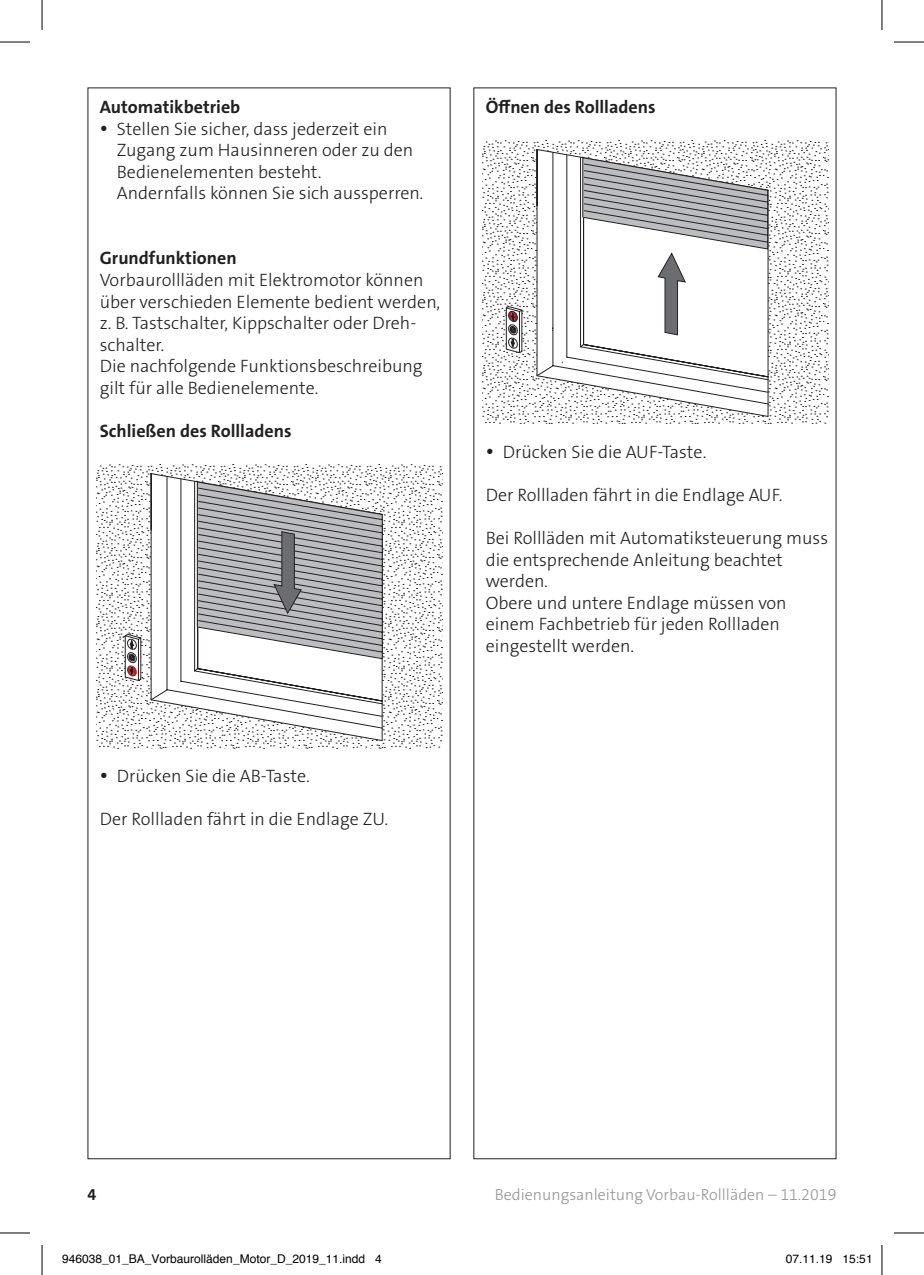
<style>
.page{position:relative;width:924px;height:1275px;background:#fff}
.page>*{position:absolute;margin:0;border:0;box-sizing:border-box;transform-origin:0 0}
.t1{font:300 18px/21.6px "The Sans Os F";color:#231f20}
.t2{font:700 18px "The Sans Os F";color:#231f20}
.t3{font:300 16px "The Sans Os F";color:#939598}
.t4{font:700 16px "The Sans Os F";color:#231f20}
.t5{font:12px "Helvetica";color:#000}
</style>
<div class="page">
<svg style="left:96px;top:464px;width:346px;height:284px"></svg>
<svg style="left:151px;top:473px;width:231px;height:268px"></svg>
<svg style="left:166px;top:476px;width:216px;height:252px"></svg>
<svg style="left:180px;top:478px;width:202px;height:239px"></svg>
<svg style="left:194px;top:481px;width:188px;height:223px"></svg>
<svg style="left:125px;top:634px;width:16px;height:47px"></svg>
<svg style="left:482px;top:140px;width:346px;height:284px"></svg>
<svg style="left:536px;top:149px;width:232px;height:268px"></svg>
<svg style="left:552px;top:152px;width:216px;height:252px"></svg>
<svg style="left:566px;top:154px;width:202px;height:239px"></svg>
<svg style="left:580px;top:157px;width:188px;height:223px"></svg>
<svg style="left:505px;top:306px;width:17px;height:47px"></svg>
<hr style="left:0;top:42px;width:30px;height:1px;background:#000">
<hr style="left:893px;top:42px;width:30px;height:1px;background:#000">
<hr style="left:0;top:1232px;width:30px;height:1px;background:#000">
<hr style="left:893px;top:1232px;width:30px;height:1px;background:#000">
<hr style="left:42px;top:0;width:1px;height:30px;background:#000">
<hr style="left:42px;top:1245px;width:1px;height:30px;background:#000">
<hr style="left:881px;top:0;width:1px;height:30px;background:#000">
<hr style="left:881px;top:1245px;width:1px;height:30px;background:#000">
<p class="t2" style="left:100px;top:95px;width:142px">Automatikbetrieb</p>
<p class="t1" style="left:117px;top:118px;width:308px">Stellen Sie sicher, dass jederzeit ein Zugang zum Hausinneren oder zu den Bedienelementen besteht.<br>Andernfalls können Sie sich aussperren.</p>
<p class="t2" style="left:100px;top:247px;width:138px">Grundfunktionen</p>
<p class="t1" style="left:100px;top:269px;width:342px">Vorbaurollläden mit Elektromotor können über verschieden Elemente bedient werden, z. B. Tastschalter, Kippschalter oder Dreh&shy;schalter.<br>Die nachfolgende Funktionsbeschreibung gilt für alle Bedienelemente.</p>
<p class="t2" style="left:100px;top:419px;width:193px">Schließen des Rollladens</p>
<p class="t1" style="left:117px;top:765px;width:194px">Drücken Sie die AB-Taste.</p>
<p class="t1" style="left:100px;top:808px;width:290px">Der Rollladen fährt in die Endlage ZU.</p>
<p class="t2" style="left:485px;top:95px;width:171px">Öffnen des Rollladens</p>
<p class="t1" style="left:502px;top:441px;width:205px">Drücken Sie die AUF-Taste.</p>
<p class="t1" style="left:485px;top:484px;width:298px">Der Rollladen fährt in die Endlage AUF.</p>
<p class="t1" style="left:485px;top:527px;width:344px">Bei Rollläden mit Automatiksteuerung muss die entsprechende Anleitung beachtet werden.<br>Obere und untere Endlage müssen von einem Fachbetrieb für jeden Rollladen eingestellt werden.</p>
<p class="t4" style="left:87px;top:1184px;width:10px">4</p>
<p class="t3" style="left:494px;top:1184px;width:343px">Bedienungsanleitung Vorbau-Rollläden – 11.2019</p>
<p class="t5" style="left:62px;top:1249px;width:321px">946038_01_BA_Vorbaurolläden_Motor_D_2019_11.indd 4</p>
<p class="t5" style="left:785px;top:1249px;width:88px">07.11.19 15:51</p>
</div>
